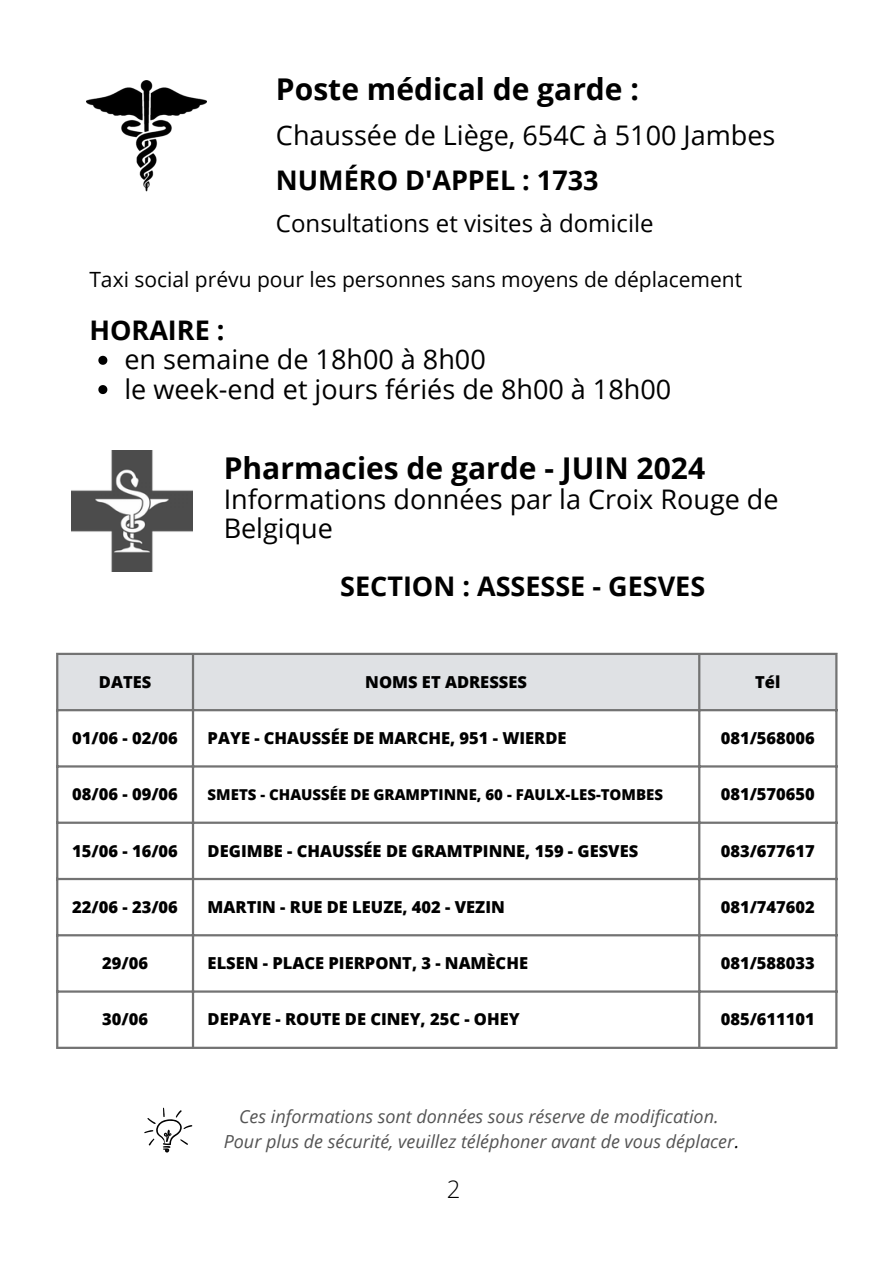
<style>
.page{position:relative;width:894px;height:1264px;background:#fff}
.page>*{position:absolute;margin:0;border:0;box-sizing:border-box;transform-origin:0 0}
.t1{font:700 30px "Open Sans";color:#000}
.t2{font:27px/29.2px "Open Sans";color:#000}
.t3{font:700 27px "Open Sans";color:#000}
.t4{font:24px "Open Sans";color:#000}
.t5{font:300 24px "Open Sans";color:#000}
.t6{font:21px "Open Sans";color:#000}
.t7{font:italic 18px "Open Sans";color:#545454}
.t8{font:800 16.5px "Open Sans";color:#000}
.t9{font:800 15px "Open Sans";color:#000}
.s1{color:#000}
</style>
<div class="page">
<img style="left:87px;top:81px;width:119px;height:111px">
<img style="left:71px;top:450px;width:121px;height:121px">
<svg style="left:144px;top:1107px;width:48px;height:45px"></svg>
<div style="left:58px;top:655px;width:777px;height:54px;background:#dfe1e4"></div>
<hr style="left:56px;top:655px;width:2px;height:391px;background:#737373">
<hr style="left:192px;top:655px;width:2px;height:391px;background:#737373">
<hr style="left:698px;top:655px;width:2px;height:391px;background:#737373">
<hr style="left:835px;top:655px;width:2px;height:391px;background:#737373">
<hr style="left:56px;top:652px;width:781px;height:3px;background:#737373">
<hr style="left:56px;top:709px;width:781px;height:2px;background:#737373">
<hr style="left:56px;top:765px;width:781px;height:2px;background:#737373">
<hr style="left:56px;top:821px;width:781px;height:2px;background:#737373">
<hr style="left:56px;top:877px;width:781px;height:3px;background:#737373">
<hr style="left:56px;top:934px;width:781px;height:2px;background:#737373">
<hr style="left:56px;top:990px;width:781px;height:2px;background:#737373">
<hr style="left:56px;top:1046px;width:781px;height:2px;background:#737373">
<svg style="left:98px;top:356px;width:9px;height:9px"></svg>
<svg style="left:98px;top:385px;width:9px;height:9px"></svg>
<h1 class="t1" style="left:276px;top:68px;width:364px">Poste médical de garde :</h1>
<h2 class="t2" style="left:276px;top:120px;width:501px">Chaussée de Liège, 654C à 5100 Jambes</h2>
<h2 class="t3" style="left:276px;top:161px;width:324px">NUMÉRO D'APPEL : 1733</h2>
<h3 class="t4" style="left:276px;top:206px;width:379px">Consultations et visites à domicile</h3>
<p class="t6" style="left:89px;top:265px;width:654px">Taxi social prévu pour les personnes sans moyens de déplacement</p>
<p class="t3" style="left:89px;top:311px;width:137px">HORAIRE :</p>
<p class="t2" style="left:124px;top:344px;width:363px">en semaine de 18h00 à 8h00</p>
<p class="t2" style="left:124px;top:373px;width:548px">le week-end et jours fériés de 8h00 à 18h00</p>
<p class="t1" style="left:223px;top:447px;width:483px">Pharmacies de garde - JUIN 2024</p>
<p class="t2" style="left:223px;top:483px;width:556px">Informations données par la Croix Rouge de<br>Belgique</p>
<p class="t3" style="left:340px;top:567px;width:366px">SECTION : ASSESSE - GESVES</p>
<h1 class="t8" style="left:99px;top:670px;width:54px">DATES</h1>
<p class="t8" style="left:365px;top:670px;width:163px">NOMS ET ADRESSES</p>
<p class="t8" style="left:755px;top:670px;width:27px">Tél</p>
<p class="t8" style="left:72px;top:726px;width:107px">01/06 - 02/06</p>
<h2 class="t8" style="left:207px;top:726px;width:360px">PAYE - CHAUSSÉE DE MARCHE, 951 - WIERDE</h2>
<h1 class="t8" style="left:720px;top:726px;width:96px">081/568006</h1>
<p class="t8" style="left:72px;top:782px;width:107px">08/06 - 09/06</p>
<p class="t9" style="left:207px;top:784px;width:457px">SMETS - CHAUSSÉE DE GRAMPTINNE, 60 - FAULX-LES-TOMBES</p>
<p class="t8" style="left:720px;top:782px;width:96px">081/570650</p>
<p class="t8" style="left:72px;top:838px;width:107px">15/06 - 16/06</p>
<p class="t8" style="left:207px;top:838px;width:432px">DEGIMBE - CHAUSSÉE DE GRAMTPINNE, 159 - GESVES</p>
<p class="t8" style="left:720px;top:838px;width:96px">083/677617</p>
<p class="t8" style="left:72px;top:895px;width:107px">22/06 - 23/06</p>
<p class="t8" style="left:207px;top:895px;width:298px">MARTIN - RUE DE LEUZE, 402 - VEZIN</p>
<p class="t8" style="left:720px;top:895px;width:96px">081/747602</p>
<p class="t8" style="left:102px;top:951px;width:47px">29/06</p>
<p class="t8" style="left:207px;top:951px;width:322px">ELSEN - PLACE PIERPONT, 3 - NAMÈCHE</p>
<p class="t8" style="left:720px;top:951px;width:96px">081/588033</p>
<p class="t8" style="left:102px;top:1007px;width:47px">30/06</p>
<p class="t8" style="left:207px;top:1007px;width:313px">DEPAYE - ROUTE DE CINEY, 25C - OHEY</p>
<p class="t8" style="left:720px;top:1007px;width:96px">085/611101</p>
<p class="t7" style="left:239px;top:1104px;width:481px">Ces informations sont données sous réserve de modification.</p>
<p class="t7" style="left:223px;top:1128px;width:517px">Pour plus de sécurité, veuillez téléphoner avant de vous déplacer<span class="s1">.</span></p>
<p class="t5" style="left:446px;top:1171px;width:15px">2</p>
</div>
